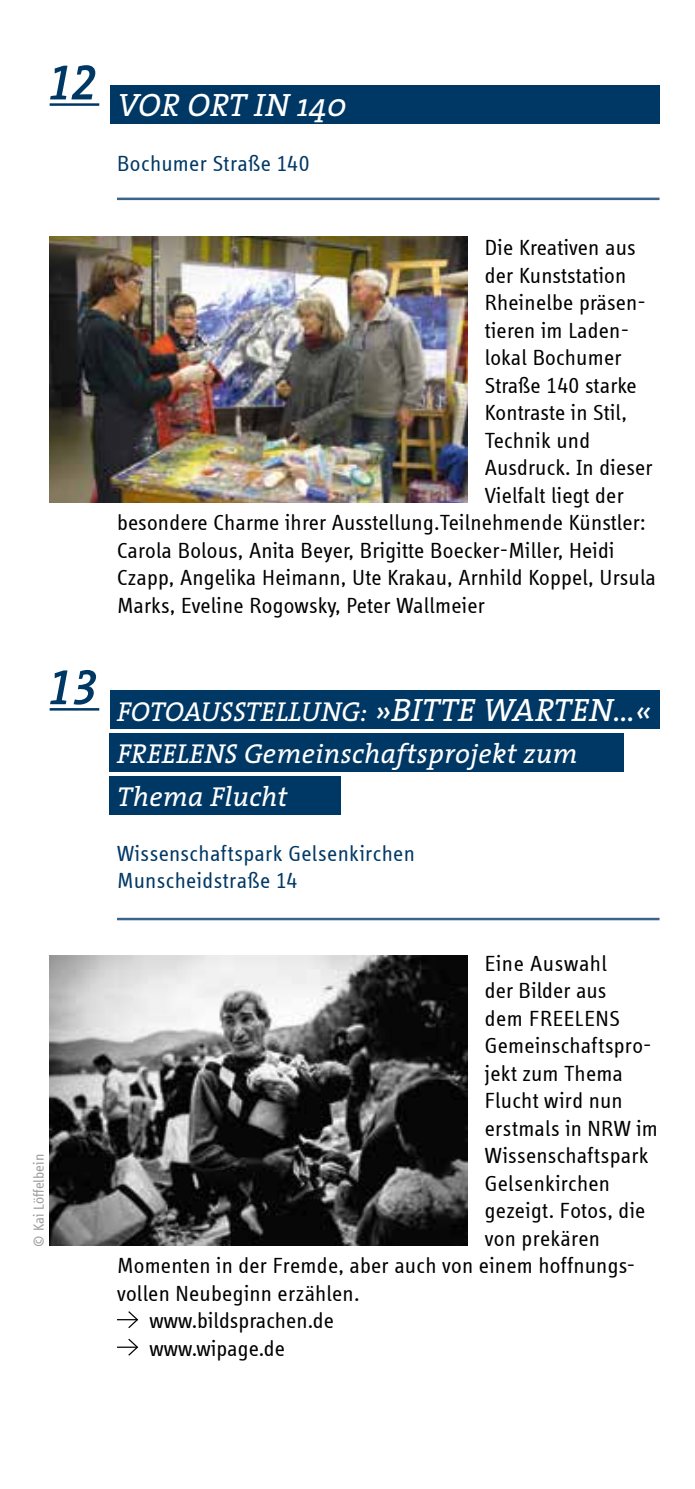
<style>
.page{position:relative;width:695px;height:1489px;background:#fff}
.page>*{position:absolute;margin:0;border:0;box-sizing:border-box;transform-origin:0 0}
.t1{font:italic 50px "The Serif Semi Bold Caps";color:#003865}
.t2{font:italic 32.5px "The Serif";letter-spacing:.01em;color:#fff}
.t3{font:italic 27.5px/42.5px "The Serif";letter-spacing:.01em;color:#fff}
.t4{font:22.5px "Info Display Offc";letter-spacing:.01em;color:#000}
.t5{font:22.5px/27.5px "Info Display Offc";letter-spacing:.015em;color:#003865}
.t6{font:15px "Info Display Offc";letter-spacing:.005em;color:#9d9d9c}
.s1{font-size:32.5px}
</style>
<div class="page">
<div style="left:109px;top:733px;width:514px;height:39px;background:#003865"></div>
<div style="left:109px;top:776px;width:231px;height:39px;background:#003865"></div>
<div style="left:109px;top:689px;width:550px;height:39px;background:#003865"></div>
<hr style="left:117px;top:1318px;width:20px;height:2px;background:#000">
<svg style="left:127px;top:1311px;width:12px;height:18px"></svg>
<svg style="left:117px;top:1338px;width:22px;height:18px"></svg>
<hr style="left:50px;top:708px;width:49px;height:2px;background:#003865">
<hr style="left:117px;top:917px;width:542px;height:3px;background:#3b648d">
<img style="left:50px;top:955px;width:417px;height:290px">
<div style="left:109px;top:85px;width:550px;height:39px;background:#003865"></div>
<hr style="left:50px;top:103px;width:49px;height:3px;background:#003865">
<hr style="left:117px;top:197px;width:542px;height:3px;background:#3b648d">
<img style="left:50px;top:237px;width:417px;height:265px">
<h1 class="t1" style="left:50px;top:41px;width:48px">12</h1>
<h2 class="t2" style="left:117px;top:78px;width:231px">VOR ORT IN 140</h2>
<p class="t5" style="left:117px;top:150px;width:194px">Bochumer Straße 140</p>
<p class="t4" style="left:484px;top:236px;width:152px">Die Kreativen aus</p>
<p class="t4" style="left:484px;top:263px;width:143px">der Kunststation</p>
<p class="t4" style="left:484px;top:291px;width:162px">Rheinelbe präsen-</p>
<p class="t4" style="left:484px;top:318px;width:146px">tieren im Laden-</p>
<p class="t4" style="left:484px;top:346px;width:138px">lokal Bochumer</p>
<p class="t4" style="left:484px;top:373px;width:153px">Straße 140 starke</p>
<p class="t4" style="left:484px;top:401px;width:143px">Kontraste in Stil,</p>
<p class="t4" style="left:484px;top:428px;width:107px">Technik und</p>
<p class="t4" style="left:484px;top:456px;width:169px">Ausdruck. In dieser</p>
<p class="t4" style="left:484px;top:483px;width:140px">Vielfalt liegt der</p>
<p class="t4" style="left:117px;top:511px;width:530px">besondere Charme ihrer Ausstellung.Teilnehmende Künstler:</p>
<p class="t4" style="left:117px;top:538px;width:499px">Carola Bolous, Anita Beyer, Brigitte Boecker-Miller, Heidi</p>
<p class="t4" style="left:117px;top:566px;width:540px">Czapp, Angelika Heimann, Ute Krakau, Arnhild Koppel, Ursula</p>
<p class="t4" style="left:117px;top:593px;width:369px">Marks, Eveline Rogowsky, Peter Wallmeier</p>
<h1 class="t1" style="left:50px;top:645px;width:49px">13</h1>
<p class="t3" style="left:117px;top:689px;width:536px">FOTOAUSSTELLUNG: <span class="s1">»BITTE WARTEN…«<br></span>FREELENS Gemeinschaftsprojekt zum<br>Thema Flucht</p>
<p class="t5" style="left:117px;top:839px;width:299px">Wissenschaftspark Gelsenkirchen<br>Munscheidstraße 14</p>
<p class="t6" style="left:31px;top:1247px;width:95px;rotate:-90deg">© Kai Löffelbein</p>
<p class="t4" style="left:484px;top:951px;width:123px">Eine Auswahl</p>
<p class="t4" style="left:484px;top:978px;width:123px">der Bilder aus</p>
<p class="t4" style="left:484px;top:1006px;width:137px">dem FREELENS</p>
<p class="t4" style="left:484px;top:1033px;width:168px">Gemeinschaftspro-</p>
<p class="t4" style="left:484px;top:1061px;width:140px">jekt zum Thema</p>
<p class="t4" style="left:484px;top:1088px;width:139px">Flucht wird nun</p>
<p class="t4" style="left:484px;top:1116px;width:174px">erstmals in NRW im</p>
<p class="t4" style="left:484px;top:1143px;width:165px">Wissenschaftspark</p>
<p class="t4" style="left:484px;top:1171px;width:127px">Gelsenkirchen</p>
<p class="t4" style="left:484px;top:1198px;width:162px">gezeigt. Fotos, die</p>
<p class="t4" style="left:484px;top:1226px;width:117px">von prekären</p>
<p class="t4" style="left:117px;top:1253px;width:519px">Momenten in der Fremde, aber auch von einem hoffnungs-</p>
<p class="t4" style="left:117px;top:1281px;width:244px">vollen Neubeginn erzählen.</p>
<p class="t4" style="left:149px;top:1308px;width:186px">www.bildsprachen.de</p>
<p class="t4" style="left:149px;top:1336px;width:137px">www.wipage.de</p>
</div>
